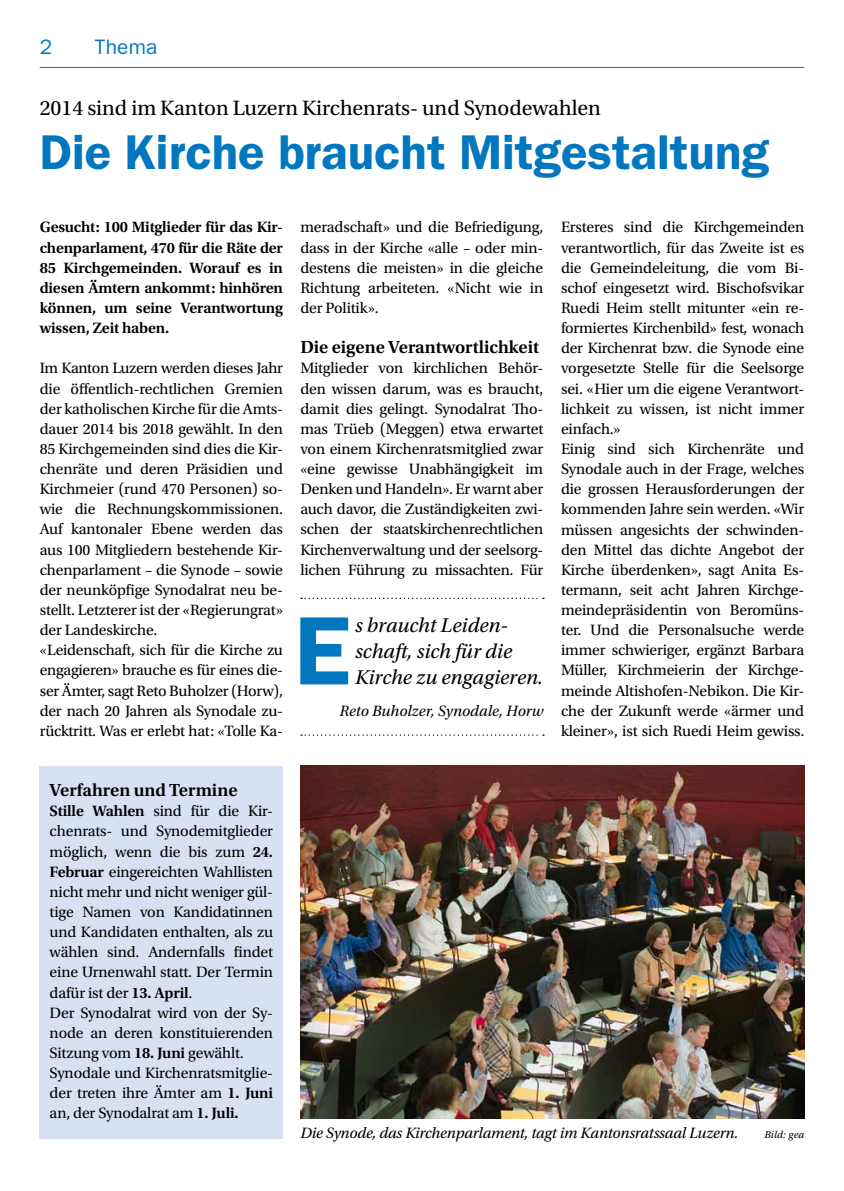
<style>
.page{position:relative;width:844px;height:1191px;background:#fff}
.page>*{position:absolute;margin:0;border:0;box-sizing:border-box;transform-origin:0 0}
.t1{font:600 97.48px "ITC Franklin Gothic Std";color:#0077be}
.t2{font:600 49px "ITC Franklin Gothic Std";color:#0077be}
.t3{font:21.88px "Utopia Std";color:#000}
.t4{font:italic 21px/26.2px "Utopia Std";letter-spacing:.005em;color:#000}
.t5{font:21px "ITC Franklin Gothic Std";letter-spacing:.01em;color:#0077be}
.t6{font:600 18.38px "Utopia Std";color:#000}
.t7{font:15.75px/20.1px "Utopia Std";letter-spacing:-.01em;color:#000}
.t8{font:600 15.75px/20.1px "Utopia Std";letter-spacing:-.01em;color:#000;text-align:justify}
.t9{font:italic 15.75px "Utopia Std";letter-spacing:-.01em;color:#000}
.t10{font:italic 10.5px "Utopia Std";letter-spacing:.02em;color:#000}
.s1{font-weight:600}
</style>
<div class="page">
<hr style="left:40px;top:67px;width:764px;height:1px;background:#0077be">
<div style="left:40px;top:766px;width:243px;height:372px;background:#d8e1f4"></div>
<img style="left:300px;top:766px;width:504px;height:352px">
<svg style="left:301px;top:597px;width:243px;height:2px"></svg>
<svg style="left:301px;top:734px;width:243px;height:1px"></svg>
<h3 class="t5" style="left:40px;top:35px;width:14px">2</h3>
<h3 class="t5" style="left:95px;top:35px;width:64px">Thema</h3>
<h3 class="t3" style="left:40px;top:96px;width:562px">2014 sind im Kanton Luzern Kirchenrats- und Synodewahlen</h3>
<h2 class="t2" style="left:40px;top:123px;width:730px">Die Kirche braucht Mitgestaltung</h2>
<p class="t8" style="left:40px;top:217px;width:245px">Gesucht: 100 Mitglieder für das Kir&shy;chenparlament, 470 für die Räte der 85 Kirchgemeinden. Worauf es in diesen Ämtern ankommt: hinhören können, um seine Verantwortung wissen, Zeit haben.</p>
<p class="t7" style="left:40px;top:358px;width:245px">Im Kanton Luzern werden dieses Jahr die öffentlich-rechtlichen Gremien der katholischen Kirche für die Amts&shy;dauer 2014 bis 2018 gewählt. In den 85 Kirchgemeinden sind dies die Kir&shy;chenräte und deren Präsidien und Kirchmeier (rund 470 Personen) so&shy;wie die Rechnungskommissionen.<br>Auf kantonaler Ebene werden das aus 100 Mitgliedern bestehende Kir&shy;chenparlament – die Synode – sowie der neunköpfige Synodalrat neu be&shy;stellt. Letzterer ist der «Regierungrat» der Landeskirche.<br>«Leidenschaft, sich für die Kirche zu engagieren» brauche es für eines die&shy;ser Ämter, sagt Reto Buholzer (Horw), der nach 20 Jahren als Synodale zu&shy;rücktritt. Was er erlebt hat: «Tolle Ka-</p>
<p class="t7" style="left:300px;top:217px;width:244px;text-align:justify">meradschaft» und die Befriedigung, dass in der Kirche «alle – oder min&shy;destens die meisten» in die gleiche Richtung arbeiteten. «Nicht wie in der Politik».</p>
<p class="t6" style="left:300px;top:337px;width:240px">Die eigene Verantwortlichkeit</p>
<p class="t7" style="left:300px;top:358px;width:244px;text-align:justify">Mitglieder von kirchlichen Behör&shy;den wissen darum, was es braucht, damit dies gelingt. Synodalrat Tho&shy;mas Trüeb (Meggen) etwa erwartet von einem Kirchenratsmitglied zwar «eine gewisse Unabhängigkeit im Denken und Handeln». Er warnt aber auch davor, die Zuständigkeiten zwi&shy;schen der staatskirchenrechtlichen Kirchenverwaltung und der seelsorg&shy;lichen Führung zu missachten. Für</p>
<h1 class="t1" style="left:294px;top:593px;width:58px">E</h1>
<h3 class="t4" style="left:355px;top:612px;width:189px">s braucht Leiden&shy;schaft, sich für die<br>Kirche zu engagieren.</h3>
<p class="t9" style="left:339px;top:702px;width:205px">Reto Buholzer, Synodale, Horw</p>
<p class="t7" style="left:561px;top:218px;width:245px">Ersteres sind die Kirchgemeinden verantwortlich, für das Zweite ist es die Gemeindeleitung, die vom Bi&shy;schof eingesetzt wird. Bischofsvikar Ruedi Heim stellt mitunter «ein re&shy;formiertes Kirchenbild» fest, wonach der Kirchenrat bzw. die Synode eine vorgesetzte Stelle für die Seelsorge sei. «Hier um die eigene Verantwort&shy;lichkeit zu wissen, ist nicht immer einfach.»<br>Einig sind sich Kirchenräte und Synodale auch in der Frage, welches die grossen Herausforderungen der kommenden Jahre sein werden. «Wir müssen angesichts der schwinden&shy;den Mittel das dichte Angebot der Kirche überdenken», sagt Anita Es&shy;termann, seit acht Jahren Kirchge&shy;meindepräsidentin von Beromüns&shy;ter. Und die Personalsuche werde immer schwieriger, ergänzt Barbara Müller, Kirchmeierin der Kirchge&shy;meinde Altishofen-Nebikon. Die Kir&shy;che der Zukunft werde «ärmer und kleiner», ist sich Ruedi Heim gewiss.</p>
<p class="t6" style="left:50px;top:780px;width:189px">Verfahren und Termine</p>
<p class="t7" style="left:50px;top:801px;width:225px"><span class="s1">Stille Wahlen</span> sind für die Kir&shy;chenrats- und Synodemitglieder möglich, wenn die bis zum <span class="s1">24.<br>Februar</span> eingereichten Wahllisten nicht mehr und nicht weniger gül&shy;tige Namen von Kandidatinnen und Kandidaten enthalten, als zu wählen sind. Andernfalls findet eine Urnenwahl statt. Der Termin dafür ist der <span class="s1">13. April</span>.<br>Der Synodalrat wird von der Sy&shy;node an deren konstituierenden<br>Sitzung vom <span class="s1">18. Juni</span> gewählt.<br>Synodale und Kirchenratsmitglie&shy;der treten ihre Ämter am <span class="s1">1. Juni </span>an, der Synodalrat am <span class="s1">1. Juli.</span></p>
<p class="t9" style="left:300px;top:1124px;width:439px">Die Synode, das Kirchenparlament, tagt im Kantonsratssaal Luzern.</p>
<p class="t10" style="left:764px;top:1129px;width:41px">Bild: gea</p>
</div>
